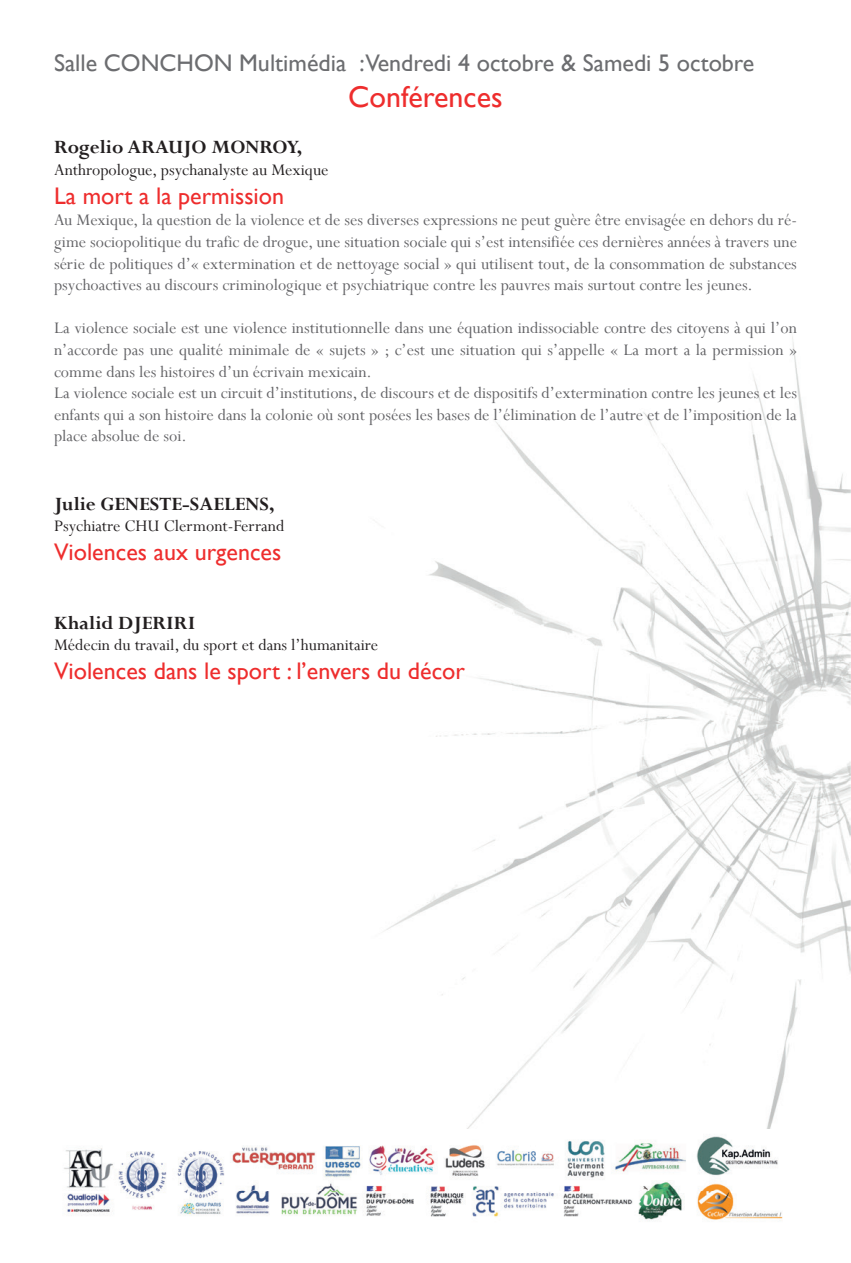
<style>
.page{position:relative;width:851px;height:1263px;background:#fff}
.page>*{position:absolute;margin:0;border:0;box-sizing:border-box;transform-origin:0 0}
.t1{font:30px "Gill Sans";color:#ee2d2d}
.t2{font:24px "Gill Sans";color:#ee2d2d}
.t3{font:24px "Gill Sans";color:#6c6d70}
.t4{font:700 21px "Perpetua";color:#231f20}
.t5{font:18px/21.6px "Perpetua";color:#636366;text-align:justify}
.t6{font:18px "Perpetua";color:#231f20}
</style>
<div class="page">
<img style="left:385px;top:336px;width:465px;height:793px">
<img style="left:64px;top:1136px;width:719px;height:85px">
<h2 class="t3" style="left:54px;top:49px;width:701px">Salle CONCHON Multimédia :Vendredi 4 octobre &amp; Samedi 5 octobre</h2>
<h1 class="t1" style="left:348px;top:79px;width:156px">Conférences</h1>
<p class="t4" style="left:54px;top:136px;width:250px">Rogelio ARAUJO MONROY,</p>
<p class="t6" style="left:54px;top:160px;width:276px">Anthropologue, psychanalyste au Mexique</p>
<h2 class="t2" style="left:54px;top:182px;width:231px">La mort a la permission</h2>
<p class="t5" style="left:54px;top:210px;width:744px">Au Mexique, la question de la violence et de ses diverses expressions ne peut guère être envisagée en dehors du ré&shy;gime sociopolitique du trafic de drogue, une situation sociale qui s’est intensifiée ces dernières années à travers une série de politiques d’« extermination et de nettoyage social » qui utilisent tout, de la consommation de substances psychoactives au discours criminologique et psychiatrique contre les pauvres mais surtout contre les jeunes.</p>
<p class="t5" style="left:54px;top:318px;width:744px;text-align:left">La violence sociale est une violence institutionnelle dans une équation indissociable contre des citoyens à qui l’on n’accorde pas une qualité minimale de « sujets » ; c’est une situation qui s’appelle « La mort a la permission » comme dans les histoires d’un écrivain mexicain.<br>La violence sociale est un circuit d’institutions, de discours et de dispositifs d’extermination contre les jeunes et les enfants qui a son histoire dans la colonie où sont posées les bases de l’élimination de l’autre et de l’imposition de la place absolue de soi.</p>
<p class="t4" style="left:54px;top:493px;width:222px">Julie GENESTE-SAELENS,</p>
<p class="t6" style="left:54px;top:517px;width:232px">Psychiatre CHU Clermont-Ferrand</p>
<h2 class="t2" style="left:54px;top:538px;width:229px">Violences aux urgences</h2>
<p class="t4" style="left:54px;top:611px;width:143px">Khalid DJERIRI</p>
<p class="t6" style="left:54px;top:635px;width:325px">Médecin du travail, du sport et dans l’humanitaire</p>
<h2 class="t2" style="left:54px;top:657px;width:412px">Violences dans le sport : l’envers du décor</h2>
</div>
